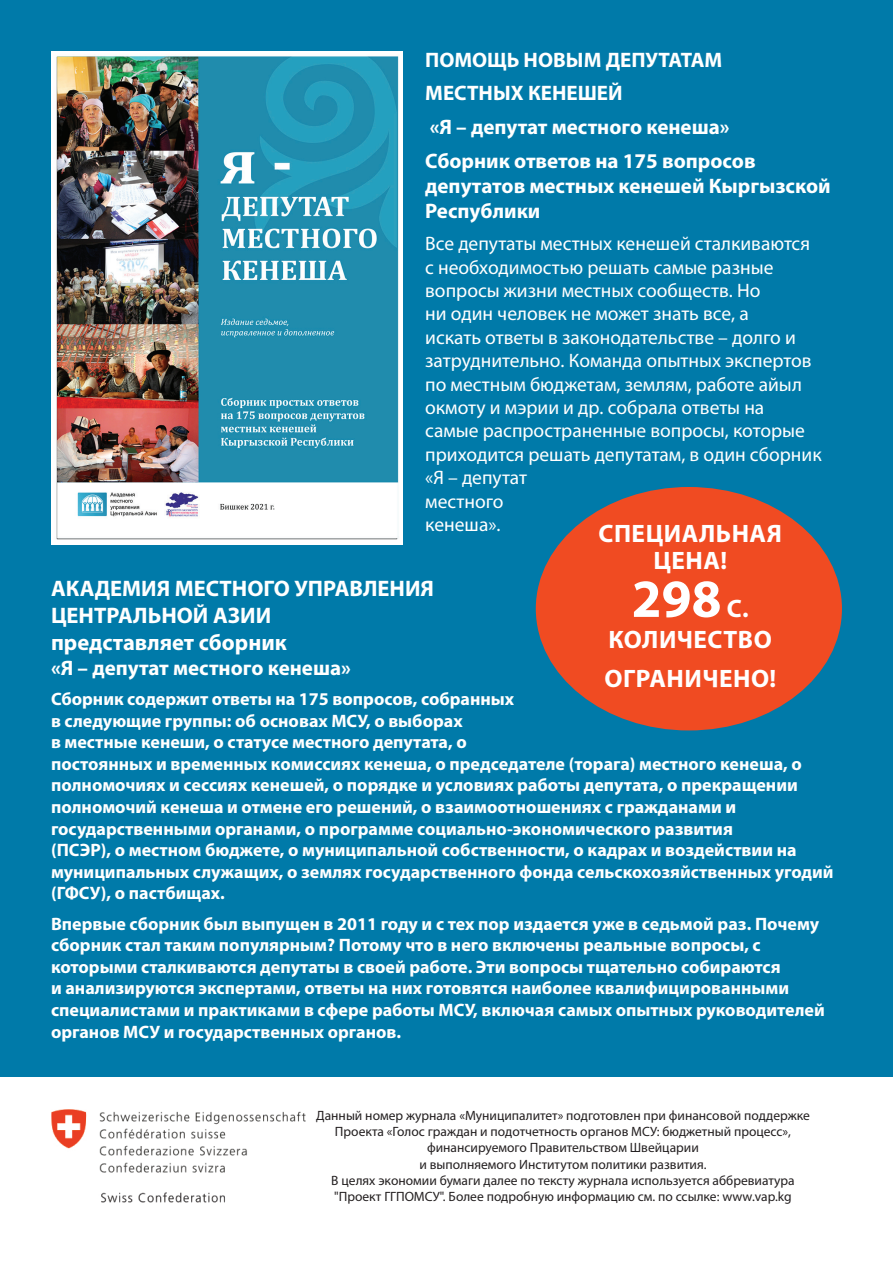
<style>
.page{position:relative;width:893px;height:1263px;background:#fff}
.page>*{position:absolute;margin:0;border:0;box-sizing:border-box;transform-origin:0 0}
.t1{font:700 54px "Myriad Pro";color:#fff}
.t2{font:700 25.35px/27px "Myriad Pro";letter-spacing:.02em;color:#fff;text-align:center}
.t3{font:700 22.5px/27px "Myriad Pro";color:#fff}
.t4{font:700 21px/33.8px "Myriad Pro";color:#fff}
.t5{font:19.5px/23.4px "Myriad Pro";color:#fff}
.t6{font:700 18px/21.6px "Myriad Pro";color:#fff}
.t7{font:13.5px/16.2px "Myriad Pro";color:#231f20;text-align:center}
.s1{font-size:25.35px}
</style>
<div class="page">
<div style="left:0;top:0;width:893px;height:1076px;background:#007aa9"></div>
<div style="left:536px;top:487px;width:306px;height:243px;background:#f04b22;border-radius:50%"></div>
<img style="left:51px;top:51px;width:351px;height:493px">
<img style="left:51px;top:1110px;width:255px;height:93px">
<p class="t4" style="left:425px;top:42px;width:332px">ПОМОЩЬ НОВЫМ ДЕПУТАТАМ<br>МЕСТНЫХ КЕНЕШЕЙ<br>«Я – депутат местного кенеша»<br>Сборник ответов на 175 вопросов</p>
<p class="t4" style="left:425px;top:173px;width:407px;line-height:25.2px">депутатов местных кенешей Кыргызской<br>Республики</p>
<p class="t5" style="left:425px;top:232px;width:398px">Все депутаты местных кенешей сталкиваются с необходимостью решать самые разные вопросы жизни местных сообществ. Но<br>ни один человек не может знать все, а<br>искать ответы в законодательстве – долго и затруднительно. Команда опытных экспертов по местным бюджетам, землям, работе айыл окмоту и мэрии и др. собрала ответы на самые распространенные вопросы, которые приходится решать депутатам, в один сборник «Я – депутат<br>местного<br>кенеша».</p>
<h2 class="t2" style="left:598px;top:519px;width:185px">СПЕЦИАЛЬНАЯ<br>ЦЕНА!</h2>
<h1 class="t1" style="left:632px;top:563px;width:119px">298 <span class="s1">С.</span></h1>
<h2 class="t2" style="left:604px;top:619px;width:173px;line-height:39px;text-align:left">КОЛИЧЕСТВО<br>ОГРАНИЧЕНО!</h2>
<p class="t3" style="left:51px;top:574px;width:385px">АКАДЕМИЯ МЕСТНОГО УПРАВЛЕНИЯ<br>ЦЕНТРАЛЬНОЙ АЗИИ<br>представляет сборник</p>
<p class="t4" style="left:51px;top:650px;width:301px">«Я – депутат местного кенеша»</p>
<p class="t6" style="left:51px;top:687px;width:784px">Сборник содержит ответы на 175 вопросов, собранных<br>в следующие группы: об основах МСУ, о выборах<br>в местные кенеши, о статусе местного депутата, о<br>постоянных и временных комиссиях кенеша, о председателе (торага) местного кенеша, о полномочиях и сессиях кенешей, о порядке и условиях работы депутата, о прекращении полномочий кенеша и отмене его решений, о взаимоотношениях с гражданами и государственными органами, о программе социально-экономического развития<br>(ПСЭР), о местном бюджете, о муниципальной собственности, о кадрах и воздействии на муниципальных служащих, о землях государственного фонда сельскохозяйственных угодий (ГФСУ), о пастбищах.</p>
<p class="t6" style="left:51px;top:912px;width:775px">Впервые сборник был выпущен в 2011 году и с тех пор издается уже в седьмой раз. Почему сборник стал таким популярным? Потому что в него включены реальные вопросы, с которыми сталкиваются депутаты в своей работе. Эти вопросы тщательно собираются<br>и анализируются экспертами, ответы на них готовятся наиболее квалифицированными специалистами и практиками в сфере работы МСУ, включая самых опытных руководителей органов МСУ и государственных органов.</p>
<p class="t7" style="left:316px;top:1107px;width:495px">Данный номер журнала «Муниципалитет» подготовлен при финансовой поддержке Проекта «Голос граждан и подотчетность органов МСУ: бюджетный процесс», финансируемого Правительством Швейцарии<br>и выполняемого Институтом политики развития.<br>В целях экономии бумаги далее по тексту журнала используется аббревиатура "Проект ГГПОМСУ". Более подробную информацию см. по ссылке: www.vap.kg</p>
</div>
